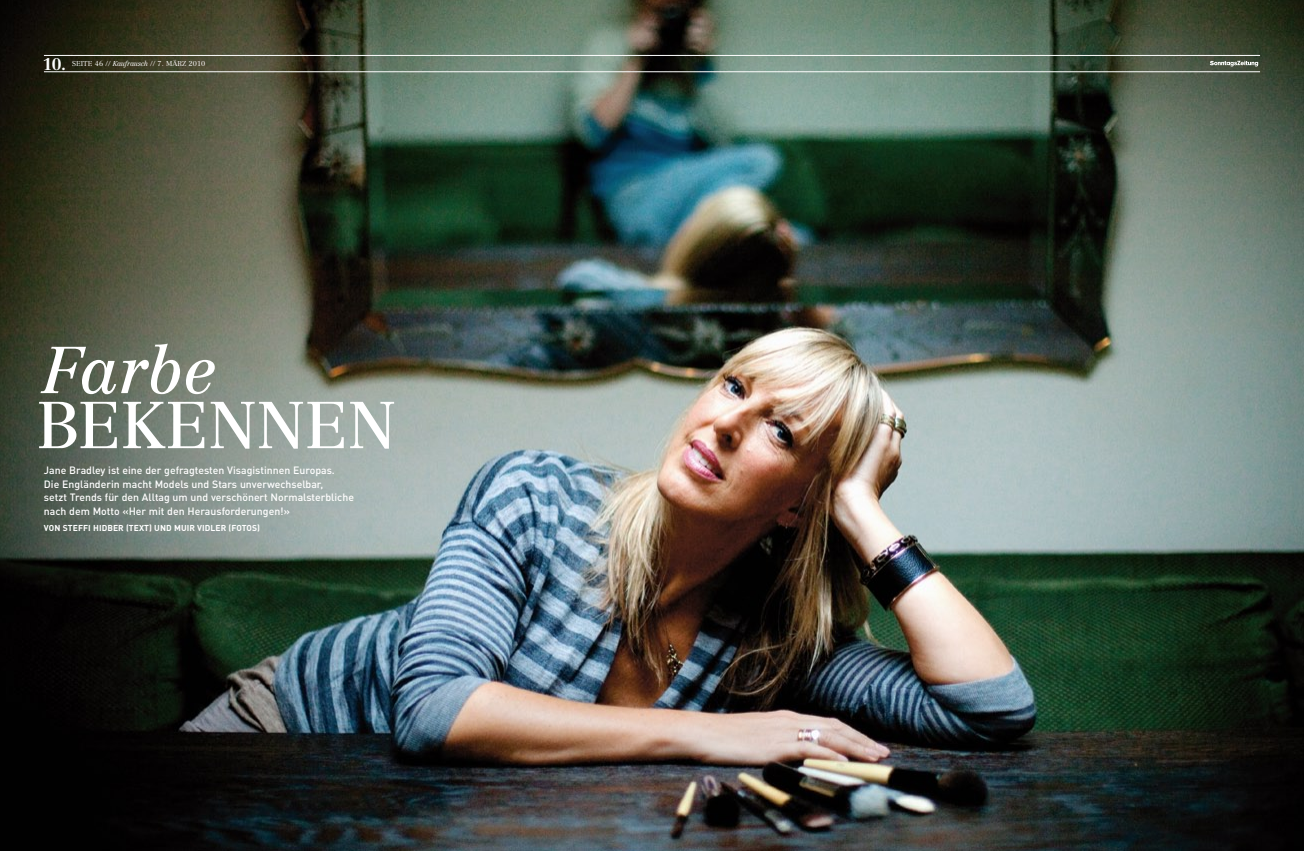
<style>
.page{position:relative;width:1304px;height:851px;background:#fff}
.page>*{position:absolute;margin:0;border:0;box-sizing:border-box;transform-origin:0 0}
.AUF_10_Sky_Unterzeil{font:65px/55px "Centennial SZ";letter-spacing:.02em;color:#fff}
.t1{font:700 16.5px "Centennial LT";color:#fff}
._003_Unterzeile{font:500 10.5px/13px "DIN Pro";color:#fff}
._003_Unterzeile-2{font:700 8.5px "DIN Pro";letter-spacing:.01em;color:#fff}
.t2{font:300 7px "Centennial LT";letter-spacing:.01em;color:#fff}
.s1{font-style:italic}
</style>
<div class="page">
<img style="left:0;top:0;width:1304px;height:850px">
<hr style="left:44px;top:72px;width:1216px;height:1px;background:#fff">
<hr style="left:44px;top:55px;width:1216px;height:1px;background:#fff">
<svg style="left:1210px;top:61px;width:48px;height:5px"></svg>
<p class="t1" style="left:43px;top:54px;width:25px">10.</p>
<p class="t2" style="left:72px;top:59px;width:135px">SEITE 46 // <span class="s1">Kaufrausch</span> // 7. MÄRZ 2010</p>
<p class="AUF_10_Sky_Unterzeil" style="left:37px;top:343px;width:360px"><span class="s1">Farbe<br></span>BEKENNEN</p>
<p class="_003_Unterzeile" style="left:44px;top:463px;width:312px">Jane Bradley ist eine der gefragtesten Visagistinnen Europas.<br>Die Engländerin macht Models und Stars unverwechselbar,<br>setzt Trends für den Alltag um und verschönert Normalsterbliche</p>
<p class="_003_Unterzeile" style="left:44px;top:503px;width:248px">nach dem Motto «Her mit den Herausforderungen!»</p>
<p class="_003_Unterzeile-2" style="left:44px;top:522px;width:218px">VON STEFFI HIDBER (TEXT) UND MUIR VIDLER (FOTOS)</p>
</div>
